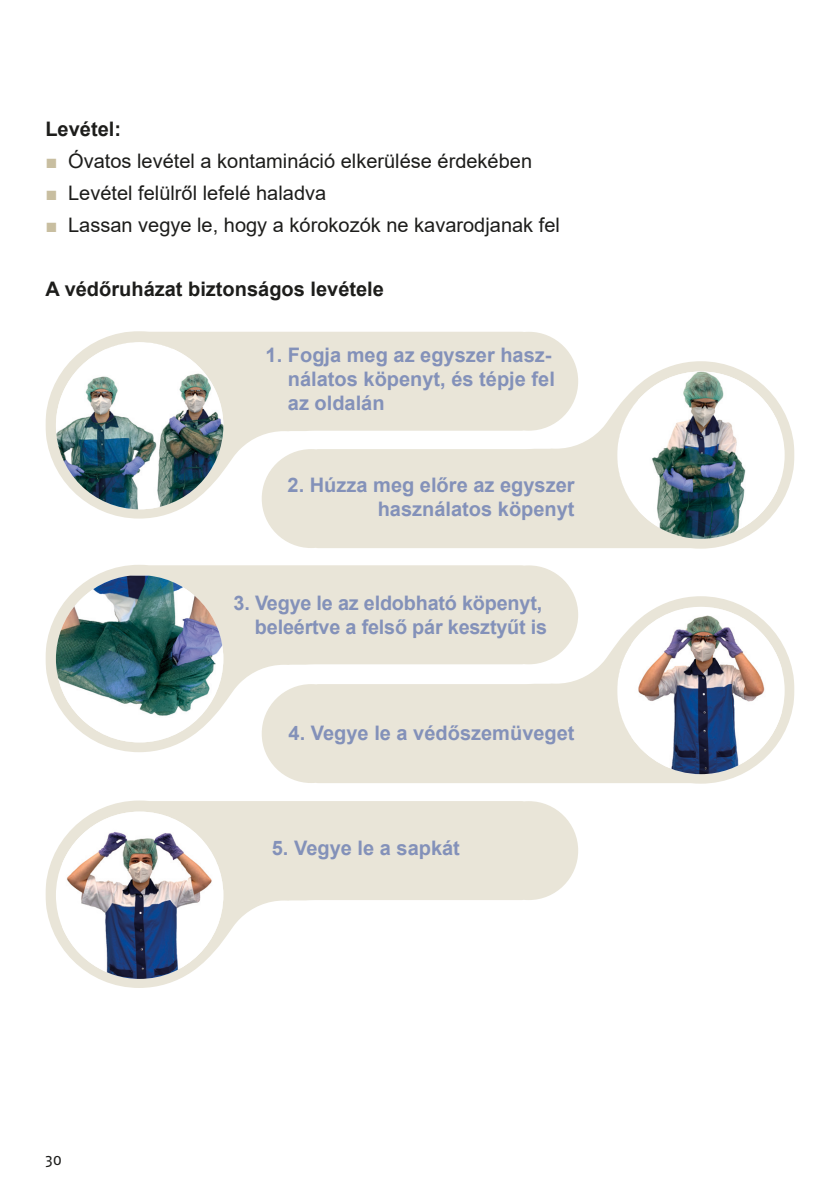
<style>
.page{position:relative;width:840px;height:1191px;background:#fff}
.page>*{position:absolute;margin:0;border:0;box-sizing:border-box;transform-origin:0 0}
.Fließtext{font:700 20px/24px "Arial";color:#8391b9;text-align:right}
.Aufzählungen{font:20px "Arial";color:#1d1d1b}
.Fließtext-2{font:700 20px "Arial";color:#1d1d1b}
.t1{font:16px "Fago OT";color:#1d1d1b}
.s1{color:#c8bea0}
</style>
<div class="page">
<svg style="left:45px;top:331px;width:529px;height:187px;fill:#e9e5d8"></svg>
<svg style="left:261px;top:361px;width:533px;height:187px;fill:#e9e5d8"></svg>
<svg style="left:45px;top:565px;width:529px;height:187px;fill:#e9e5d8"></svg>
<svg style="left:261px;top:596px;width:533px;height:187px;fill:#e9e5d8"></svg>
<svg style="left:45px;top:800px;width:530px;height:188px;fill:#e9e5d8"></svg>
<svg style="left:261px;top:832px;width:317px;height:156px"></svg>
<img style="left:56px;top:349px;width:167px;height:160px">
<div style="left:617px;top:371px;width:167px;height:168px;background:#fff;border-radius:50%"></div>
<img style="left:637px;top:371px;width:140px;height:168px">
<img style="left:56px;top:575px;width:167px;height:167px">
<div style="left:617px;top:607px;width:167px;height:167px;background:#fff;border-radius:50%"></div>
<img style="left:631px;top:607px;width:150px;height:167px">
<img style="left:62px;top:811px;width:161px;height:168px">
<p class="Fließtext-2" style="left:45px;top:115px;width:77px">Levétel:</p>
<p class="Aufzählungen" style="left:45px;top:147px;width:488px"><span class="s1">■</span> Óvatos levétel a kontamináció elkerülése érdekében</p>
<p class="Aufzählungen" style="left:45px;top:179px;width:282px"><span class="s1">■</span> Levétel felülről lefelé haladva</p>
<p class="Aufzählungen" style="left:45px;top:211px;width:516px"><span class="s1">■</span> Lassan vegye le, hogy a kórokozók ne kavarodjanak fel</p>
<p class="Fließtext-2" style="left:45px;top:275px;width:340px">A védőruházat biztonságos levétele</p>
<p class="Fließtext" style="left:288px;top:343px;width:268px;text-align:left;text-indent:-22px">1. Fogja meg az egyszer hasz&shy;nálatos köpenyt, és tépje fel az oldalán</p>
<p class="Fließtext" style="left:287px;top:473px;width:288px">2. Húzza meg előre az egyszer használatos köpenyt</p>
<p class="Fließtext" style="left:233px;top:591px;width:315px">3. Vegye le az eldobható köpenyt, beleértve a felső pár kesztyűt is</p>
<p class="Fließtext" style="left:288px;top:721px;width:287px">4. Vegye le a védőszemüveget</p>
<p class="t1" style="left:45px;top:1150px;width:18px">30</p>
<p class="Fließtext" style="left:272px;top:836px;width:189px">5. Vegye le a sapkát</p>
</div>
